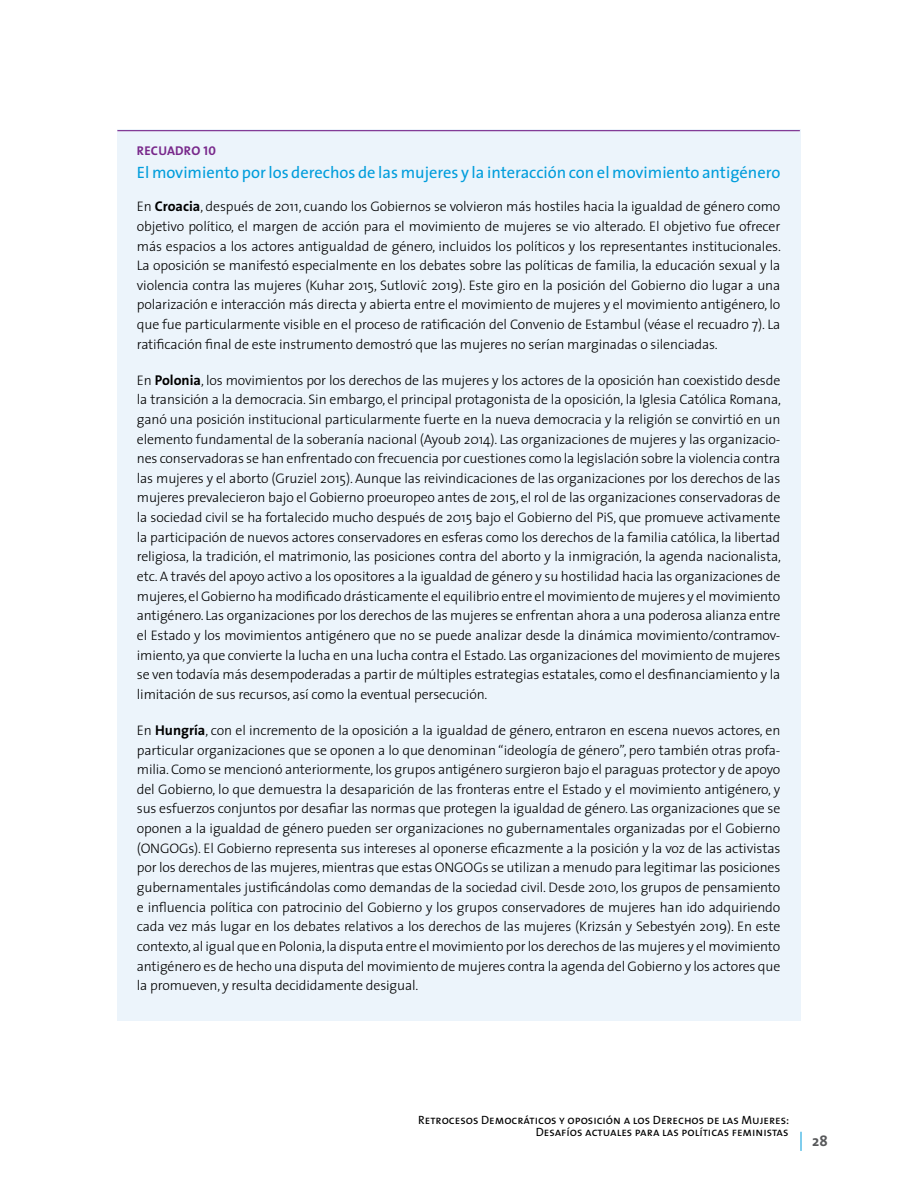
<style>
.page{position:relative;width:918px;height:1188px;background:#fff}
.page>*{position:absolute;margin:0;border:0;box-sizing:border-box;transform-origin:0 0}
.t1{font:16.5px "The Sans";color:#009ddc}
.t2{font:700 15px "The Sans";color:#58595b}
.t3{font:300 13.8px/19.6px "The Sans";letter-spacing:-.01em;color:#000;text-align:justify}
.t4{font:12.75px "The Sans Bold Caps";letter-spacing:.02em;color:#78288b}
.t5{font:12px/12px "The Sans Caps";color:#000;text-align:right}
.s1{font-weight:700;font-size:14.25px}
</style>
<div class="page">
<svg style="left:801px;top:1132px;width:1px;height:19px"></svg>
<div style="left:117px;top:129px;width:684px;height:892px;background:#ecf4fb"></div>
<hr style="left:117px;top:130px;width:683px;height:1px;background:#78288b">
<p class="t4" style="left:137px;top:140px;width:81px">RECUADRO 10</p>
<p class="t1" style="left:137px;top:159px;width:645px">El movimiento por los derechos de las mujeres y la interacción con el movimiento antigénero</p>
<p class="t3" style="left:137px;top:196px;width:646px">En <span class="s1">Croacia</span>, después de 2011, cuando los Gobiernos se volvieron más hostiles hacia la igualdad de género como objetivo político, el margen de acción para el movimiento de mujeres se vio alterado. El objetivo fue ofrecer más espacios a los actores antigualdad de género, incluidos los políticos y los representantes institucionales.<br>La oposición se manifestó especialmente en los debates sobre las políticas de familia, la educación sexual y la violencia contra las mujeres (Kuhar 2015, Sutlovi´c 2019). Este giro en la posición del Gobierno dio lugar a una polarización e interacción más directa y abierta entre el movimiento de mujeres y el movimiento antigénero, lo que fue particularmente visible en el proceso de ratificación del Convenio de Estambul (véase el recuadro 7). La ratificación final de este instrumento demostró que las mujeres no serían marginadas o silenciadas.</p>
<p class="t3" style="left:137px;top:370px;width:646px">En <span class="s1">Polonia</span>, los movimientos por los derechos de las mujeres y los actores de la oposición han coexistido desde la transición a la democracia. Sin embargo, el principal protagonista de la oposición, la Iglesia Católica Romana, ganó una posición institucional particularmente fuerte en la nueva democracia y la religión se convirtió en un elemento fundamental de la soberanía nacional (Ayoub 2014). Las organizaciones de mujeres y las organizacio&shy;nes conservadoras se han enfrentado con frecuencia por cuestiones como la legislación sobre la violencia contra las mujeres y el aborto (Gruziel 2015). Aunque las reivindicaciones de las organizaciones por los derechos de las mujeres prevalecieron bajo el Gobierno proeuropeo antes de 2015, el rol de las organizaciones conservadoras de la sociedad civil se ha fortalecido mucho después de 2015 bajo el Gobierno del PiS, que promueve activamente la participación de nuevos actores conservadores en esferas como los derechos de la familia católica, la libertad religiosa, la tradición, el matrimonio, las posiciones contra del aborto y la inmigración, la agenda nacionalista, etc. A través del apoyo activo a los opositores a la igualdad de género y su hostilidad hacia las organizaciones de mujeres, el Gobierno ha modificado drásticamente el equilibrio entre el movimiento de mujeres y el movimiento antigénero. Las organizaciones por los derechos de las mujeres se enfrentan ahora a una poderosa alianza entre el Estado y los movimientos antigénero que no se puede analizar desde la dinámica movimiento/contramov&shy;imiento, ya que convierte la lucha en una lucha contra el Estado. Las organizaciones del movimiento de mujeres se ven todavía más desempoderadas a partir de múltiples estrategias estatales, como el desfinanciamiento y la limitación de sus recursos, así como la eventual persecución.</p>
<p class="t3" style="left:137px;top:720px;width:645px">En <span class="s1">Hungría</span>, con el incremento de la oposición a la igualdad de género, entraron en escena nuevos actores, en particular organizaciones que se oponen a lo que denominan “ideología de género”, pero también otras profa&shy;milia. Como se mencionó anteriormente, los grupos antigénero surgieron bajo el paraguas protector y de apoyo del Gobierno, lo que demuestra la desaparición de las fronteras entre el Estado y el movimiento antigénero, y sus esfuerzos conjuntos por desafiar las normas que protegen la igualdad de género. Las organizaciones que se oponen a la igualdad de género pueden ser organizaciones no gubernamentales organizadas por el Gobierno (ONGOGs). El Gobierno representa sus intereses al oponerse eficazmente a la posición y la voz de las activistas por los derechos de las mujeres, mientras que estas ONGOGs se utilizan a menudo para legitimar las posiciones gubernamentales justificándolas como demandas de la sociedad civil. Desde 2010, los grupos de pensamiento e influencia política con patrocinio del Gobierno y los grupos conservadores de mujeres han ido adquiriendo cada vez más lugar en los debates relativos a los derechos de las mujeres (Krizsán y Sebestyén 2019). En este contexto, al igual que en Polonia, la disputa entre el movimiento por los derechos de las mujeres y el movimiento antigénero es de hecho una disputa del movimiento de mujeres contra la agenda del Gobierno y los actores que la promueven, y resulta decididamente desigual.</p>
<p class="t5" style="left:418px;top:1113px;width:372px">Retrocesos Democráticos y oposición a los Derechos de las Mujeres:<br>Desafíos actuales para las políticas feministas</p>
<p class="t2" style="left:812px;top:1129px;width:17px">28</p>
</div>
